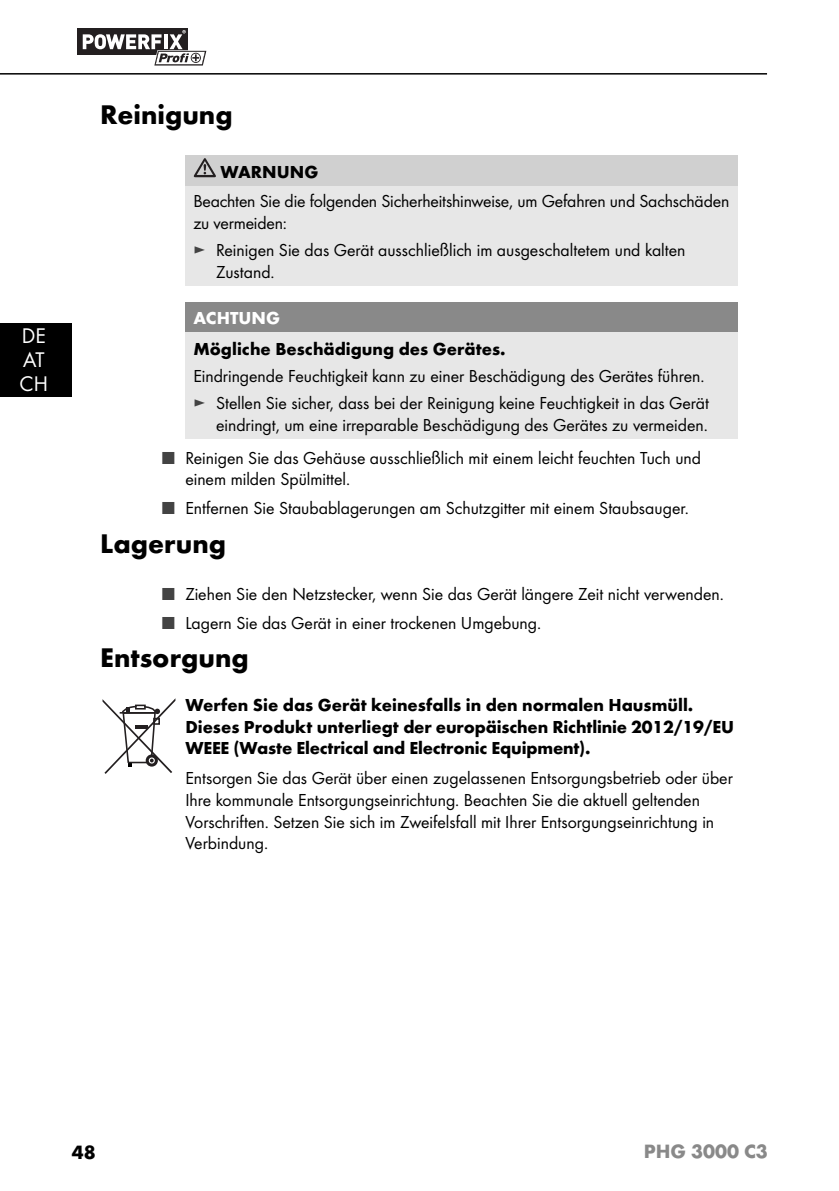
<style>
.page{position:relative;width:839px;height:1191px;background:#fff}
.page>*{position:absolute;margin:0;border:0;box-sizing:border-box;transform-origin:0 0}
.t1{font:700 28px "Futura";color:#000}
.t2{font:22px/24px "Futura Boo";color:#fff}
.t3{font:700 20px "Futura";color:#898989}
.t4{font:700 20px "Futura";color:#000}
.t5{font:18px/21.6px "Futura Boo";color:#000}
.t6{font:700 18px/21.6px "Futura";color:#000}
.t7{font:700 18px "Futura";color:#fff}
.s1{color:#434343}
</style>
<div class="page">
<hr style="left:0;top:73px;width:767px;height:2px;background:#000">
<svg style="left:77px;top:28px;width:130px;height:38px"></svg>
<div style="left:0;top:323px;width:72px;height:74px;background:#000"></div>
<div style="left:185px;top:155px;width:553px;height:31px;background:#d0d0d0"></div>
<div style="left:185px;top:186px;width:553px;height:100px;background:#e7e7e7"></div>
<svg style="left:194px;top:158px;width:22px;height:19px"></svg>
<div style="left:185px;top:302px;width:553px;height:30px;background:#898989"></div>
<div style="left:185px;top:332px;width:553px;height:107px;background:#e7e7e7"></div>
<svg style="left:103px;top:699px;width:72px;height:75px"></svg>
<p class="t2" style="left:20px;top:325px;width:30px">DE<br>AT<br>CH</p>
<h1 class="t1" style="left:100px;top:104px;width:134px">Reinigung</h1>
<p class="t6" style="left:220px;top:162px;width:99px">WARNUNG</p>
<p class="t5" style="left:193px;top:191px;width:537px">Beachten Sie die folgenden Sicherheitshinweise, um Gefahren und Sachschäden zu vermeiden:</p>
<p class="t5" style="left:216px;top:240px;width:471px;text-indent:-23px"><span class="s1">►</span> Reinigen Sie das Gerät ausschließlich im ausgeschaltetem und kalten<br>Zustand.</p>
<p class="t7" style="left:193px;top:311px;width:88px">ACHTUNG</p>
<p class="t6" style="left:193px;top:339px;width:314px">Mögliche Beschädigung des Gerätes.</p>
<p class="t5" style="left:193px;top:363px;width:517px;line-height:27.2px">Eindringende Feuchtigkeit kann zu einer Beschädigung des Gerätes führen. <span class="s1">►</span> Stellen Sie sicher, dass bei der Reinigung keine Feuchtigkeit in das Gerät</p>
<p class="t5" style="left:216px;top:415px;width:493px">eindringt, um eine irreparable Beschädigung des Gerätes zu vermeiden.</p>
<p class="t5" style="left:185px;top:448px;width:517px;text-indent:-23px"><span class="s1">■</span> Reinigen Sie das Gehäuse ausschließlich mit einem leicht feuchten Tuch und einem milden Spülmittel.</p>
<p class="t5" style="left:163px;top:498px;width:528px"><span class="s1">■</span> Entfernen Sie Staubablagerungen am Schutzgitter mit einem Staubsauger.</p>
<h1 class="t1" style="left:100px;top:532px;width:127px">Lagerung</h1>
<p class="t5" style="left:163px;top:584px;width:563px"><span class="s1">■</span> Ziehen Sie den Netzstecker, wenn Sie das Gerät längere Zeit nicht verwenden.</p>
<p class="t5" style="left:163px;top:613px;width:380px"><span class="s1">■</span> Lagern Sie das Gerät in einer trockenen Umgebung.</p>
<h1 class="t1" style="left:100px;top:646px;width:150px">Entsorgung</h1>
<p class="t6" style="left:185px;top:696px;width:550px">Werfen Sie das Gerät keinesfalls in den normalen Hausmüll.<br>Dieses Produkt unterliegt der europäischen Richtlinie 2012/19/EU<br>WEEE (Waste Electrical and Electronic Equipment).</p>
<p class="t5" style="left:185px;top:768px;width:549px">Entsorgen Sie das Gerät über einen zugelassenen Entsorgungsbetrieb oder über Ihre kommunale Entsorgungseinrichtung. Beachten Sie die aktuell geltenden Vorschriften. Setzen Sie sich im Zweifelsfall mit Ihrer Entsorgungseinrichtung in Verbindung.</p>
<p class="t4" style="left:72px;top:1144px;width:25px">48</p>
<p class="t3" style="left:644px;top:1143px;width:126px">PHG 3000 C3</p>
</div>
